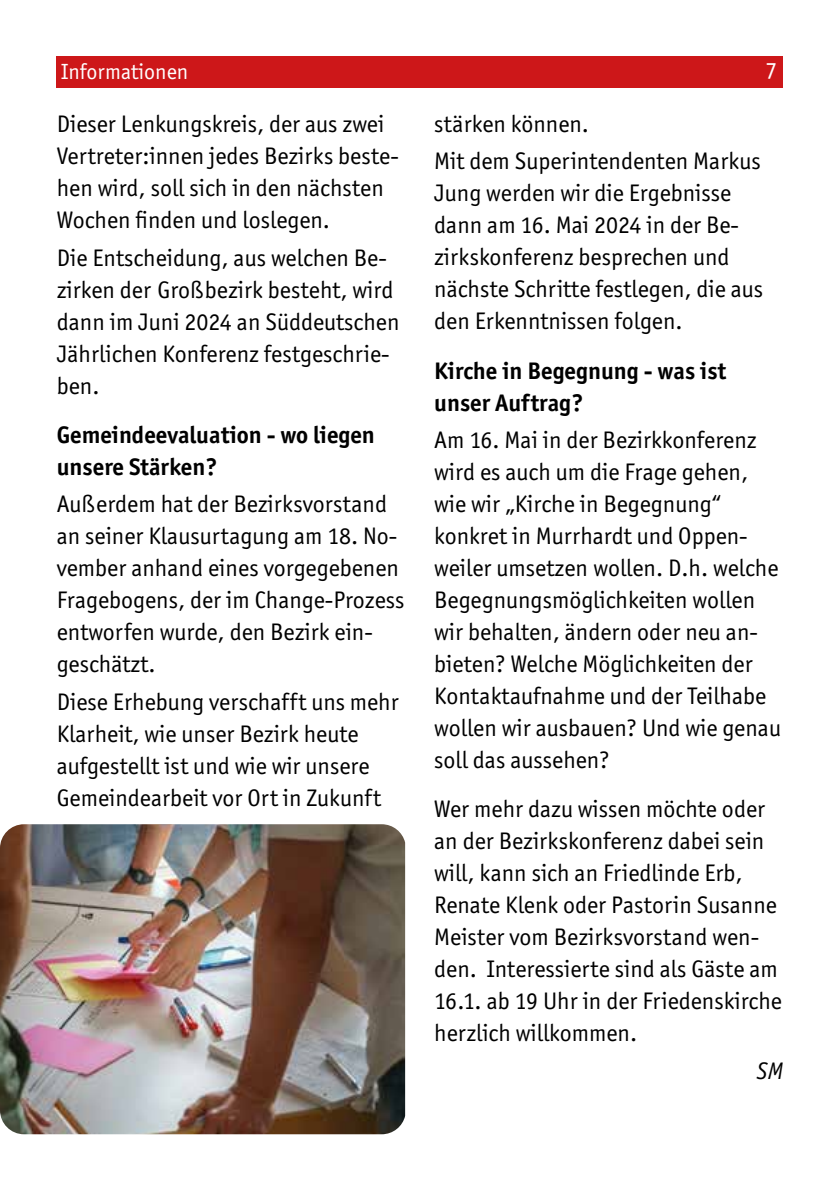
<style>
.page{position:relative;width:840px;height:1191px;background:#fff}
.page>*{position:absolute;margin:0;border:0;box-sizing:border-box;transform-origin:0 0}
.t1{font:24px/32px "Officina Sans ITC Std";color:#000}
.t2{font:700 24px/32px "Officina Sans ITC Std";color:#000}
.t3{font:italic 24px "Officina Sans ITC Std";color:#000}
.t4{font:24px "Officina Sans ITC Std";color:#fff}
.t5{font:22px "Officina Sans ITC Std";color:#fff}
</style>
<div class="page">
<div style="left:57px;top:57px;width:725px;height:31px;background:#cd1719"></div>
<img style="left:0;top:824px;width:405px;height:310px">
<p class="t5" style="left:61px;top:59px;width:129px">Informationen</p>
<p class="t4" style="left:765px;top:55px;width:13px">7</p>
<p class="t1" style="left:57px;top:108px;width:343px">Dieser Lenkungskreis, der aus zwei Vertreter:innen jedes Bezirks beste&shy;hen wird, soll sich in den nächsten Wochen finden und loslegen.</p>
<p class="t1" style="left:57px;top:241px;width:344px">Die Entscheidung, aus welchen Be&shy;zirken der Großbezirk besteht, wird dann im Juni 2024 an Süddeutschen<br>Jährlichen Konferenz festgeschrie&shy;ben.</p>
<p class="t2" style="left:57px;top:418px;width:319px">Gemeindeevaluation - wo liegen unsere Stärken?</p>
<p class="t1" style="left:57px;top:488px;width:349px">Außerdem hat der Bezirksvorstand an seiner Klausurtagung am 18. No&shy;vember anhand eines vorgegebenen<br>Fragebogens, der im Change-Prozess entworfen wurde, den Bezirk ein&shy;geschätzt.</p>
<p class="t1" style="left:57px;top:686px;width:343px">Diese Erhebung verschafft uns mehr Klarheit, wie unser Bezirk heute aufgestellt ist und wie wir unsere Gemeindearbeit vor Ort in Zukunft</p>
<p class="t1" style="left:434px;top:105px;width:328px;line-height:37.6px">stärken können.<br>Mit dem Superintendenten Markus</p>
<p class="t1" style="left:434px;top:177px;width:330px">Jung werden wir die Ergebnisse dann am 16. Mai 2024 in der Be&shy;zirkskonferenz besprechen und nächste Schritte festlegen, die aus den Erkenntnissen folgen.</p>
<p class="t2" style="left:434px;top:354px;width:294px">Kirche in Begegnung - was ist unser Auftrag?</p>
<p class="t1" style="left:434px;top:424px;width:348px">Am 16. Mai in der Bezirkkonferenz wird es auch um die Frage gehen, wie wir „Kirche in Begegnung“ konkret in Murrhardt und Oppen&shy;weiler umsetzen wollen. D.h. welche<br>Begegnungsmöglichkeiten wollen wir behalten, ändern oder neu an&shy;bieten? Welche Möglichkeiten der<br>Kontaktaufnahme und der Teilhabe wollen wir ausbauen? Und wie genau soll das aussehen?</p>
<p class="t1" style="left:434px;top:793px;width:349px">Wer mehr dazu wissen möchte oder an der Bezirkskonferenz dabei sein will, kann sich an Friedlinde Erb, Renate Klenk oder Pastorin Susanne Meister vom Bezirksvorstand wen&shy;den. Interessierte sind als Gäste am 16.1. ab 19 Uhr in der Friedenskirche herzlich willkommen.</p>
<p class="t3" style="left:756px;top:1057px;width:28px">SM</p>
</div>
